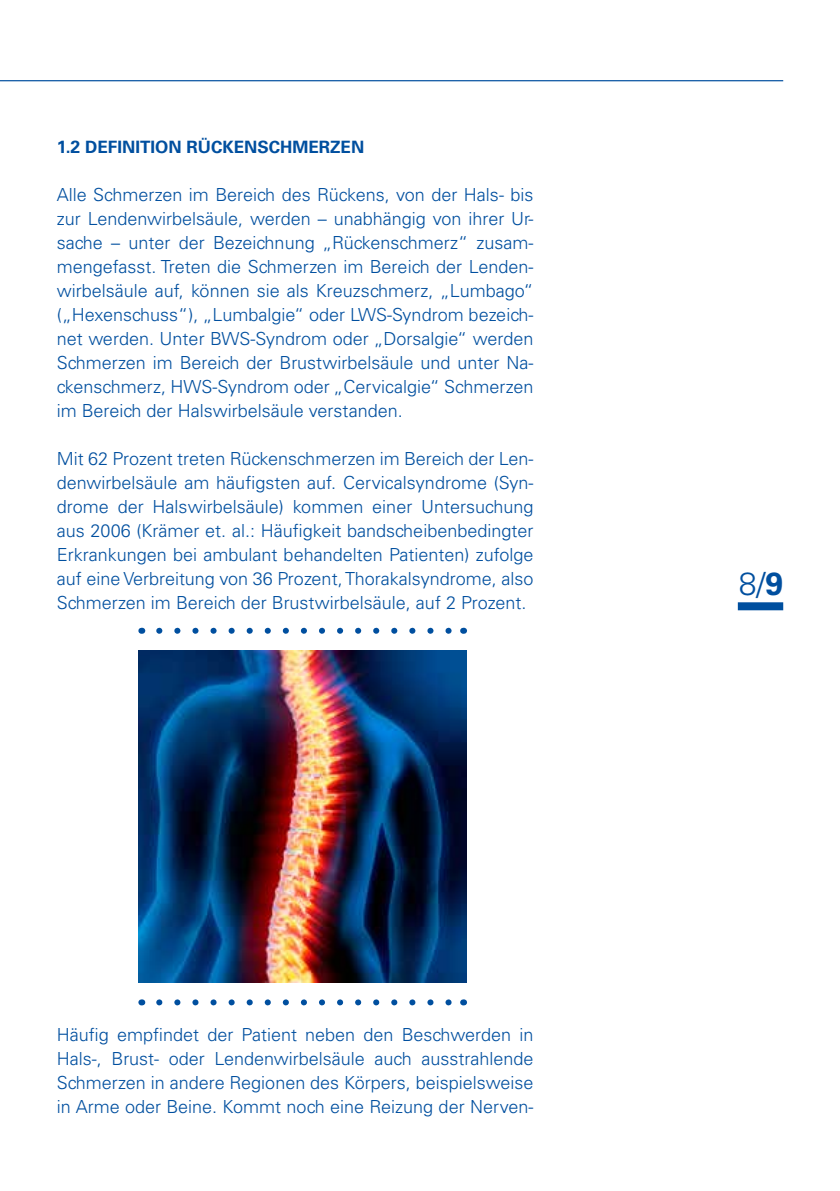
<style>
.page{position:relative;width:840px;height:1191px;background:#fff}
.page>*{position:absolute;margin:0;border:0;box-sizing:border-box;transform-origin:0 0}
.t1{font:300 32px "Univers LT Std";color:#004f9f}
.t2{font:300 18px/24px "Univers LT Std";color:#004f9f;text-align:justify}
.t3{font:700 17px "Univers LT Std";color:#004f9f}
.s1{font-size:17.6px}
.s2{font-weight:700}
</style>
<div class="page">
<hr style="left:0;top:80px;width:782px;height:1px;background:#004f9f">
<img style="left:138px;top:650px;width:328px;height:332px">
<svg style="left:159px;top:999px;width:293px;height:6px"></svg>
<svg style="left:159px;top:628px;width:293px;height:6px"></svg>
<div style="left:737px;top:602px;width:45px;height:8px;background:#004f9f"></div>
<p class="t3" style="left:57px;top:137px;width:309px"><span class="s1">1.2</span> DEFINITION RÜCKENSCHMERZEN</p>
<p class="t2" style="left:57px;top:182px;width:478px">Alle Schmerzen im Bereich des Rückens, von der Hals- bis zur Lendenwirbelsäule, werden – unabhängig von ihrer Ur&shy;sache – unter der Bezeichnung „Rückenschmerz“ zusam&shy;mengefasst. Treten die Schmerzen im Bereich der Lenden&shy;wirbelsäule auf, können sie als Kreuzschmerz, „Lumbago“ („Hexenschuss“), „Lumbalgie“ oder LWS-Syndrom bezeich&shy;net werden. Unter BWS-Syndrom oder „Dorsalgie“ werden Schmerzen im Bereich der Brustwirbelsäule und unter Na&shy;ckenschmerz, HWS-Syndrom oder „Cervicalgie“ Schmerzen im Bereich der Halswirbelsäule verstanden.</p>
<p class="t2" style="left:57px;top:446px;width:478px">Mit 62 Prozent treten Rückenschmerzen im Bereich der Len&shy;denwirbelsäule am häufigsten auf. Cervicalsyndrome (Syn&shy;drome der Halswirbelsäule) kommen einer Untersuchung aus 2006 (Krämer et. al.: Häufigkeit bandscheibenbedingter Erkrankungen bei ambulant behandelten Patienten) zufolge auf eine Verbreitung von 36 Prozent, Thorakalsyndrome, also Schmerzen im Bereich der Brustwirbelsäule, auf 2 Prozent.</p>
<p class="t2" style="left:57px;top:1022px;width:478px">Häufig empfindet der Patient neben den Beschwerden in Hals-, Brust- oder Lendenwirbelsäule auch ausstrahlende Schmerzen in andere Regionen des Körpers, beispielsweise in Arme oder Beine. Kommt noch eine Reizung der Nerven-</p>
<h1 class="t1" style="left:738px;top:564px;width:46px">8/<span class="s2">9</span></h1>
</div>
